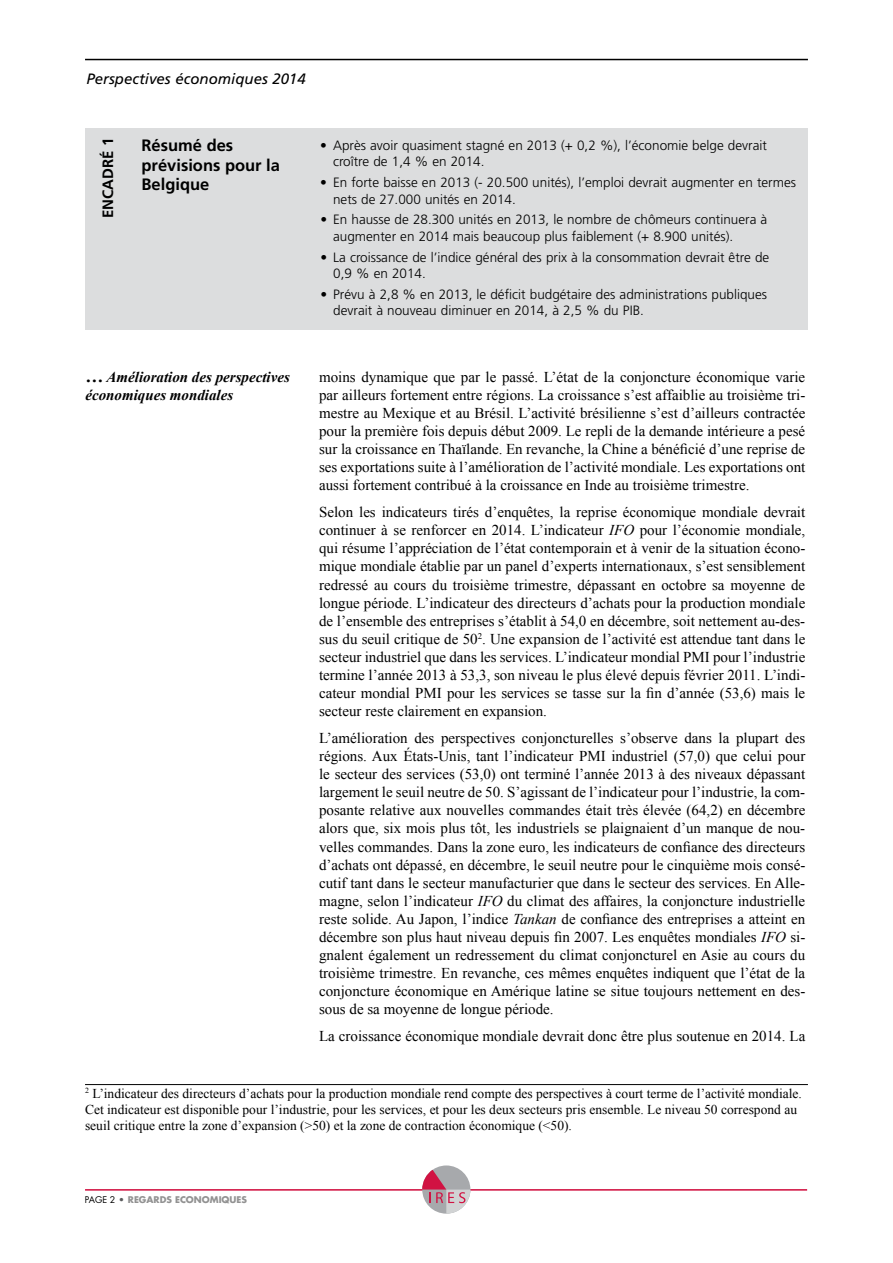
<style>
.page{position:relative;width:893px;height:1263px;background:#fff}
.page>*{position:absolute;margin:0;border:0;box-sizing:border-box;transform-origin:0 0}
.t1{font:700 16.5px/19.8px "Frutiger";color:#000}
.t2{font:15px/18.1px "Times New Roman";color:#000;text-align:justify}
.t3{font:italic 700 15px/18px "Times New Roman";color:#000}
.t4{font:italic 15px "Frutiger";color:#000}
.t5{font:700 15px "Frutiger";color:#000}
.t6{font:300 13.5px/16.5px "Frutiger";color:#000}
.t7{font:13.5px/16.2px "Times New Roman";color:#000}
.t8{font:700 9px "Futura";color:#929292}
.s1{font-style:normal;font-size:18px}
.s2{font-style:italic}
.s3{font-weight:400;color:#000}
.s4{color:#5a5b5d}
</style>
<div class="page">
<hr style="left:85px;top:1189px;width:722px;height:1px;background:#d11242">
<svg style="left:422px;top:1165px;width:48px;height:49px"></svg>
<svg style="left:422px;top:1170px;width:48px;height:44px"></svg>
<hr style="left:85px;top:59px;width:723px;height:1px;background:#000">
<div style="left:85px;top:128px;width:723px;height:202px;background:#dcddde"></div>
<hr style="left:85px;top:1084px;width:723px;height:1px;background:#000">
<p class="t4" style="left:87px;top:70px;width:221px">Perspectives économiques 2014</p>
<p class="t5" style="left:99px;top:218px;width:82px;rotate:-90deg">ENCADRÉ 1</p>
<p class="t1" style="left:142px;top:135px;width:140px">Résumé des prévisions pour la<br>Belgique</p>
<p class="t6" style="left:333px;top:137px;width:435px;text-indent:-13px">• Après avoir quasiment stagné en 2013 (+ 0,2 %), l’économie belge devrait croître de 1,4 % en 2014.</p>
<p class="t6" style="left:333px;top:174px;width:464px;text-indent:-13px">• En forte baisse en 2013 (- 20.500 unités), l’emploi devrait augmenter en termes nets de 27.000 unités en 2014.</p>
<p class="t6" style="left:333px;top:211px;width:436px;text-indent:-13px">• En hausse de 28.300 unités en 2013, le nombre de chômeurs continuera à augmenter en 2014 mais beaucoup plus faiblement (+ 8.900 unités).</p>
<p class="t6" style="left:333px;top:249px;width:438px;text-indent:-13px">• La croissance de l’indice général des prix à la consommation devrait être de<br>0,9 % en 2014.</p>
<p class="t6" style="left:333px;top:286px;width:435px;text-indent:-13px">• Prévu à 2,8 % en 2013, le déficit budgétaire des administrations publiques devrait à nouveau diminuer en 2014, à 2,5 % du PIB.</p>
<p class="t3" style="left:85px;top:368px;width:206px"><span class="s1">…</span> Amélioration des perspectives économiques mondiales</p>
<p class="t2" style="left:319px;top:367px;width:488px">moins dynamique que par le passé. L’état de la conjoncture économique varie par ailleurs fortement entre régions. La croissance s’est affaiblie au troisième tri&shy;mestre au Mexique et au Brésil. L’activité brésilienne s’est d’ailleurs contractée pour la première fois depuis début 2009. Le repli de la demande intérieure a pesé sur la croissance en Thaïlande. En revanche, la Chine a bénéficié d’une reprise de ses exportations suite à l’amélioration de l’activité mondiale. Les exportations ont aussi fortement contribué à la croissance en Inde au troisième trimestre.</p>
<p class="t2" style="left:319px;top:503px;width:488px">Selon les indicateurs tirés d’enquêtes, la reprise économique mondiale devrait continuer à se renforcer en 2014. L’indicateur <span class="s2">IFO</span> pour l’économie mondiale, qui résume l’appréciation de l’état contemporain et à venir de la situation écono&shy;mique mondiale établie par un panel d’experts internationaux, s’est sensiblement redressé au cours du troisième trimestre, dépassant en octobre sa moyenne de longue période. L’indicateur des directeurs d’achats pour la production mondiale de l’ensemble des entreprises s’établit à 54,0 en décembre, soit nettement au-des&shy;sus du seuil critique de 50<sup>2</sup>. Une expansion de l’activité est attendue tant dans le secteur industriel que dans les services. L’indicateur mondial PMI pour l’industrie termine l’année 2013 à 53,3, son niveau le plus élevé depuis février 2011. L’indi&shy;cateur mondial PMI pour les services se tasse sur la fin d’année (53,6) mais le secteur reste clairement en expansion.</p>
<p class="t2" style="left:319px;top:728px;width:488px">L’amélioration des perspectives conjoncturelles s’observe dans la plupart des régions. Aux États-Unis, tant l’indicateur PMI industriel (57,0) que celui pour le secteur des services (53,0) ont terminé l’année 2013 à des niveaux dépassant largement le seuil neutre de 50. S’agissant de l’indicateur pour l’industrie, la com&shy;posante relative aux nouvelles commandes était très élevée (64,2) en décembre alors que, six mois plus tôt, les industriels se plaignaient d’un manque de nou&shy;velles commandes. Dans la zone euro, les indicateurs de confiance des directeurs d’achats ont dépassé, en décembre, le seuil neutre pour le cinquième mois consé&shy;cutif tant dans le secteur manufacturier que dans le secteur des services. En Alle&shy;magne, selon l’indicateur <span class="s2">IFO</span> du climat des affaires, la conjoncture industrielle reste solide. Au Japon, l’indice <span class="s2">Tankan</span> de confiance des entreprises a atteint en décembre son plus haut niveau depuis fin 2007. Les enquêtes mondiales <span class="s2">IFO</span> si&shy;gnalent également un redressement du climat conjoncturel en Asie au cours du troisième trimestre. En revanche, ces mêmes enquêtes indiquent que l’état de la conjoncture économique en Amérique latine se situe toujours nettement en des&shy;sous de sa moyenne de longue période.</p>
<p class="t2" style="left:319px;top:1027px;width:488px">La croissance économique mondiale devrait donc être plus soutenue en 2014. La</p>
<p class="t7" style="left:85px;top:1085px;width:718px"><sup>2</sup> L’indicateur des directeurs d’achats pour la production mondiale rend compte des perspectives à court terme de l’activité mondiale.<br>Cet indicateur est disponible pour l’industrie, pour les services, et pour les deux secteurs pris ensemble. Le niveau 50 correspond au seuil critique entre la zone d’expansion (&gt;50) et la zone de contraction économique (&lt;50).</p>
<p class="t8" style="left:85px;top:1194px;width:164px"><span class="s3">PAGE 2</span> <span class="s4">•</span> REGARDS ECONOMIQUES</p>
</div>
